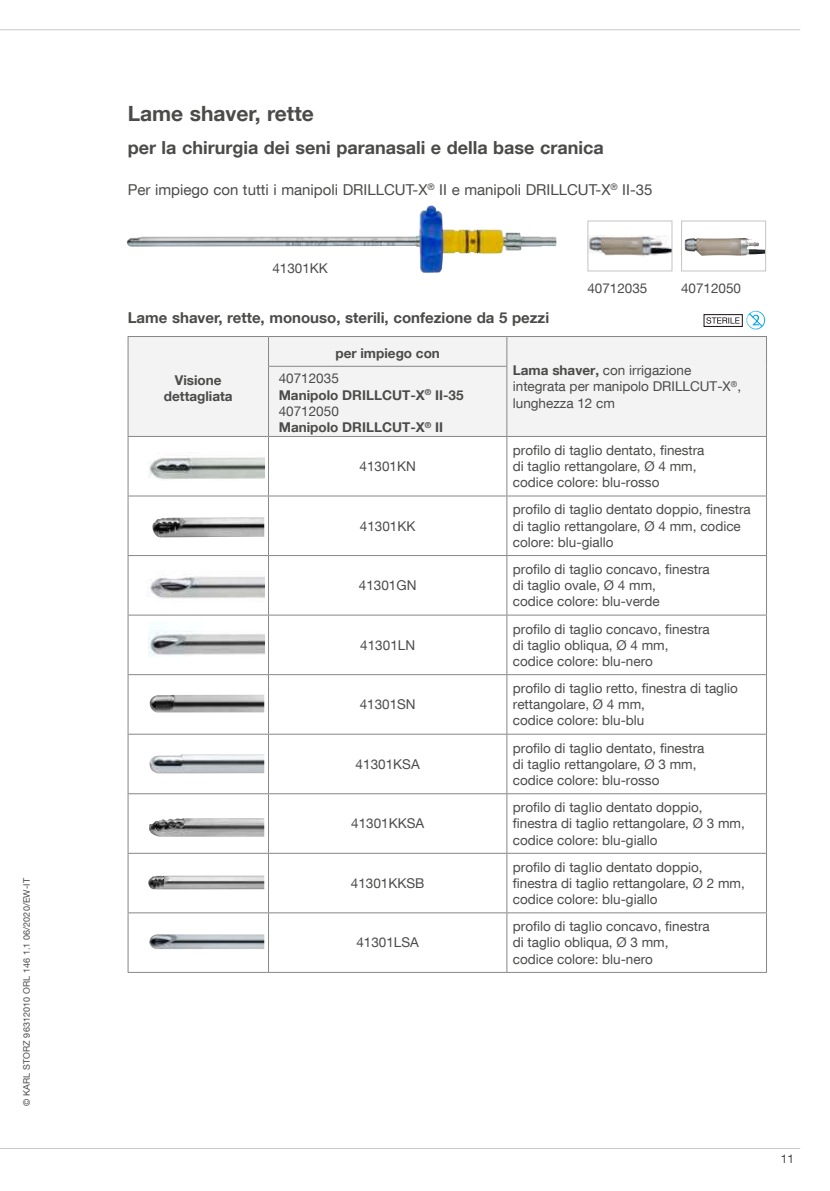
<style>
.page{position:relative;width:830px;height:1191px;background:#fff}
.page>*{position:absolute;margin:0;border:0;box-sizing:border-box;transform-origin:0 0}
.t1{font:700 21px "KS Helvetica Neue";color:#4b4b4a}
.t2{font:700 18px "KS Helvetica Neue";color:#4b4b4a}
.t3{font:15px "KS Helvetica Neue";color:#4b4b4a}
.t4{font:700 15px "KS Helvetica Neue";color:#4b4b4a}
.t5{font:13.5px/16.2px "KS Helvetica Neue";color:#4b4b4a}
.t6{font:700 13.5px/16.2px "KS Helvetica Neue";color:#4b4b4a;text-align:center}
.t7{font:12px "KS Helvetica Neue";color:#4b4b4a}
.t8{font:9px "KS Helvetica Neue";letter-spacing:.01em;color:#4b4b4a}
.s1{font-weight:400}
.s2{font-weight:700}
</style>
<div class="page">
<hr style="left:0;top:29px;width:799px;height:1px;background:#c7c7c6">
<hr style="left:0;top:1148px;width:799px;height:1px;background:#c7c7c6">
<svg style="left:706px;top:317px;width:33px;height:7px"></svg>
<div style="left:703px;top:314px;width:39px;height:12px;border:1px solid #181112"></div>
<img style="left:746px;top:311px;width:18px;height:18px">
<div style="left:129px;top:337px;width:636px;height:99px;background:#f3f3f3"></div>
<hr style="left:128px;top:336px;width:140px;height:1px;background:#878787">
<svg style="left:128px;top:337px;width:1px;height:29px"></svg>
<hr style="left:128px;top:366px;width:1px;height:70px;background:#878787">
<hr style="left:128px;top:437px;width:1px;height:58px;background:#878787">
<hr style="left:128px;top:496px;width:1px;height:59px;background:#878787">
<hr style="left:128px;top:556px;width:1px;height:59px;background:#878787">
<hr style="left:128px;top:615px;width:1px;height:59px;background:#878787">
<hr style="left:128px;top:674px;width:140px;height:1px;background:#878787">
<hr style="left:128px;top:675px;width:1px;height:59px;background:#878787">
<hr style="left:128px;top:734px;width:1px;height:59px;background:#878787">
<hr style="left:128px;top:794px;width:1px;height:59px;background:#878787">
<hr style="left:128px;top:853px;width:1px;height:59px;background:#878787">
<hr style="left:128px;top:913px;width:1px;height:59px;background:#878787">
<hr style="left:128px;top:436px;width:140px;height:1px;background:#878787">
<hr style="left:128px;top:495px;width:140px;height:1px;background:#878787">
<hr style="left:128px;top:555px;width:140px;height:1px;background:#878787">
<hr style="left:128px;top:615px;width:140px;height:1px;background:#878787">
<hr style="left:128px;top:734px;width:140px;height:1px;background:#878787">
<hr style="left:128px;top:793px;width:140px;height:1px;background:#878787">
<hr style="left:128px;top:853px;width:140px;height:1px;background:#878787">
<hr style="left:128px;top:912px;width:140px;height:1px;background:#878787">
<hr style="left:128px;top:972px;width:140px;height:1px;background:#878787">
<svg style="left:268px;top:337px;width:1px;height:29px"></svg>
<svg style="left:506px;top:337px;width:1px;height:29px"></svg>
<svg style="left:765px;top:337px;width:1px;height:29px"></svg>
<hr style="left:268px;top:366px;width:239px;height:1px;background:#878787">
<hr style="left:268px;top:367px;width:1px;height:69px;background:#878787">
<hr style="left:506px;top:367px;width:1px;height:69px;background:#878787">
<hr style="left:765px;top:366px;width:1px;height:70px;background:#878787">
<hr style="left:268px;top:436px;width:238px;height:1px;background:#878787">
<hr style="left:268px;top:437px;width:1px;height:58px;background:#878787">
<hr style="left:506px;top:436px;width:260px;height:1px;background:#878787">
<hr style="left:506px;top:437px;width:1px;height:58px;background:#878787">
<hr style="left:765px;top:437px;width:1px;height:58px;background:#878787">
<hr style="left:268px;top:495px;width:238px;height:1px;background:#878787">
<hr style="left:268px;top:496px;width:1px;height:59px;background:#878787">
<hr style="left:506px;top:495px;width:260px;height:1px;background:#878787">
<hr style="left:506px;top:496px;width:1px;height:59px;background:#878787">
<hr style="left:765px;top:496px;width:1px;height:59px;background:#878787">
<hr style="left:268px;top:555px;width:238px;height:1px;background:#878787">
<hr style="left:268px;top:556px;width:1px;height:59px;background:#878787">
<hr style="left:506px;top:555px;width:260px;height:1px;background:#878787">
<hr style="left:506px;top:556px;width:1px;height:59px;background:#878787">
<hr style="left:765px;top:556px;width:1px;height:59px;background:#878787">
<hr style="left:268px;top:615px;width:238px;height:1px;background:#878787">
<hr style="left:268px;top:615px;width:1px;height:59px;background:#878787">
<hr style="left:506px;top:615px;width:260px;height:1px;background:#878787">
<hr style="left:506px;top:615px;width:1px;height:59px;background:#878787">
<hr style="left:765px;top:615px;width:1px;height:59px;background:#878787">
<hr style="left:268px;top:675px;width:1px;height:59px;background:#878787">
<hr style="left:506px;top:675px;width:1px;height:59px;background:#878787">
<hr style="left:765px;top:675px;width:1px;height:59px;background:#878787">
<hr style="left:268px;top:734px;width:238px;height:1px;background:#878787">
<hr style="left:268px;top:734px;width:1px;height:59px;background:#878787">
<hr style="left:506px;top:734px;width:260px;height:1px;background:#878787">
<hr style="left:506px;top:734px;width:1px;height:59px;background:#878787">
<hr style="left:765px;top:734px;width:1px;height:59px;background:#878787">
<hr style="left:268px;top:793px;width:238px;height:1px;background:#878787">
<hr style="left:268px;top:794px;width:1px;height:59px;background:#878787">
<hr style="left:506px;top:793px;width:260px;height:1px;background:#878787">
<hr style="left:506px;top:794px;width:1px;height:59px;background:#878787">
<hr style="left:765px;top:794px;width:1px;height:59px;background:#878787">
<hr style="left:268px;top:853px;width:238px;height:1px;background:#878787">
<hr style="left:268px;top:853px;width:1px;height:59px;background:#878787">
<hr style="left:506px;top:853px;width:260px;height:1px;background:#878787">
<hr style="left:506px;top:853px;width:1px;height:59px;background:#878787">
<hr style="left:765px;top:853px;width:1px;height:59px;background:#878787">
<hr style="left:268px;top:912px;width:238px;height:1px;background:#878787">
<hr style="left:268px;top:913px;width:1px;height:59px;background:#878787">
<hr style="left:506px;top:912px;width:260px;height:1px;background:#878787">
<hr style="left:506px;top:913px;width:1px;height:59px;background:#878787">
<hr style="left:765px;top:913px;width:1px;height:59px;background:#878787">
<hr style="left:268px;top:972px;width:238px;height:1px;background:#878787">
<hr style="left:506px;top:972px;width:260px;height:1px;background:#878787">
<hr style="left:268px;top:336px;width:238px;height:1px;background:#878787">
<hr style="left:506px;top:336px;width:260px;height:1px;background:#878787">
<hr style="left:268px;top:674px;width:238px;height:1px;background:#878787">
<hr style="left:506px;top:674px;width:260px;height:1px;background:#878787">
<img style="left:148px;top:457px;width:116px;height:23px">
<img style="left:152px;top:517px;width:112px;height:20px">
<img style="left:150px;top:576px;width:114px;height:23px">
<img style="left:149px;top:630px;width:115px;height:27px">
<img style="left:149px;top:694px;width:115px;height:18px">
<img style="left:149px;top:754px;width:115px;height:19px">
<img style="left:149px;top:818px;width:115px;height:18px">
<img style="left:148px;top:875px;width:116px;height:14px">
<img style="left:149px;top:934px;width:115px;height:15px">
<img style="left:126px;top:205px;width:430px;height:68px">
<img style="left:589px;top:236px;width:81px;height:21px">
<div style="left:587px;top:220px;width:85px;height:51px;border:1px solid #c7c7c6"></div>
<img style="left:684px;top:238px;width:79px;height:18px">
<div style="left:680px;top:220px;width:85px;height:51px;border:1px solid #c7c7c6"></div>
<p class="t8" style="left:21px;top:1106px;width:229px;rotate:-90deg">© KARL STORZ 96312010 ORL 146 1.1 06/2020/EW-IT</p>
<h1 class="t1" style="left:128px;top:101px;width:187px">Lame shaver, rette</h1>
<h2 class="t2" style="left:128px;top:136px;width:477px">per la chirurgia dei seni paranasali e della base cranica</h2>
<p class="t3" style="left:128px;top:180px;width:526px">Per impiego con tutti i manipoli DRILLCUT-X<sup>®</sup> II e manipoli DRILLCUT-X<sup>®</sup> II-35</p>
<p class="t5" style="left:272px;top:259px;width:57px">41301KK</p>
<p class="t4" style="left:128px;top:308px;width:423px">Lame shaver, rette, monouso, sterili, confezione da 5 pezzi</p>
<p class="t6" style="left:335px;top:344px;width:106px">per impiego con</p>
<p class="t5" style="left:587px;top:279px;width:62px">40712035</p>
<p class="t5" style="left:680px;top:279px;width:62px">40712050</p>
<p class="t6" style="left:164px;top:371px;width:70px">Visione dettagliata</p>
<p class="t6" style="left:278px;top:370px;width:186px;text-align:left"><span class="s1">40712035<br></span>Manipolo DRILLCUT-X<sup>®</sup> II-35<br><span class="s1">40712050<br></span>Manipolo DRILLCUT-X<sup>®</sup> II</p>
<p class="t5" style="left:359px;top:458px;width:58px">41301KN</p>
<p class="t5" style="left:360px;top:517px;width:57px">41301KK</p>
<p class="t5" style="left:359px;top:577px;width:59px">41301GN</p>
<p class="t5" style="left:360px;top:636px;width:56px">41301LN</p>
<p class="t5" style="left:359px;top:696px;width:58px">41301SN</p>
<p class="t5" style="left:355px;top:755px;width:66px">41301KSA</p>
<p class="t5" style="left:351px;top:815px;width:75px">41301KKSA</p>
<p class="t5" style="left:351px;top:874px;width:75px">41301KKSB</p>
<p class="t5" style="left:356px;top:934px;width:64px">41301LSA</p>
<p class="t5" style="left:512px;top:362px;width:230px"><span class="s2">Lama shaver,</span> con irrigazione integrata per manipolo DRILLCUT-X<sup>®</sup>, lunghezza 12 cm</p>
<p class="t5" style="left:512px;top:441px;width:193px">profilo di taglio dentato, finestra di taglio rettangolare, Ø 4 mm, codice colore: blu-rosso</p>
<p class="t5" style="left:512px;top:501px;width:239px">profilo di taglio dentato doppio, finestra di taglio rettangolare, Ø 4 mm, codice colore: blu-giallo</p>
<p class="t5" style="left:512px;top:561px;width:198px">profilo di taglio concavo, finestra di taglio ovale, Ø 4 mm,<br>codice colore: blu-verde</p>
<p class="t5" style="left:512px;top:620px;width:198px">profilo di taglio concavo, finestra di taglio obliqua, Ø 4 mm, codice colore: blu-nero</p>
<p class="t5" style="left:512px;top:680px;width:226px">profilo di taglio retto, finestra di taglio rettangolare, Ø 4 mm,<br>codice colore: blu-blu</p>
<p class="t5" style="left:512px;top:739px;width:193px">profilo di taglio dentato, finestra di taglio rettangolare, Ø 3 mm, codice colore: blu-rosso</p>
<p class="t5" style="left:512px;top:799px;width:233px">profilo di taglio dentato doppio, finestra di taglio rettangolare, Ø 3 mm, codice colore: blu-giallo</p>
<p class="t5" style="left:512px;top:858px;width:233px">profilo di taglio dentato doppio, finestra di taglio rettangolare, Ø 2 mm, codice colore: blu-giallo</p>
<p class="t5" style="left:512px;top:918px;width:198px">profilo di taglio concavo, finestra di taglio obliqua, Ø 3 mm, codice colore: blu-nero</p>
<p class="t7" style="left:780px;top:1151px;width:15px">11</p>
</div>
